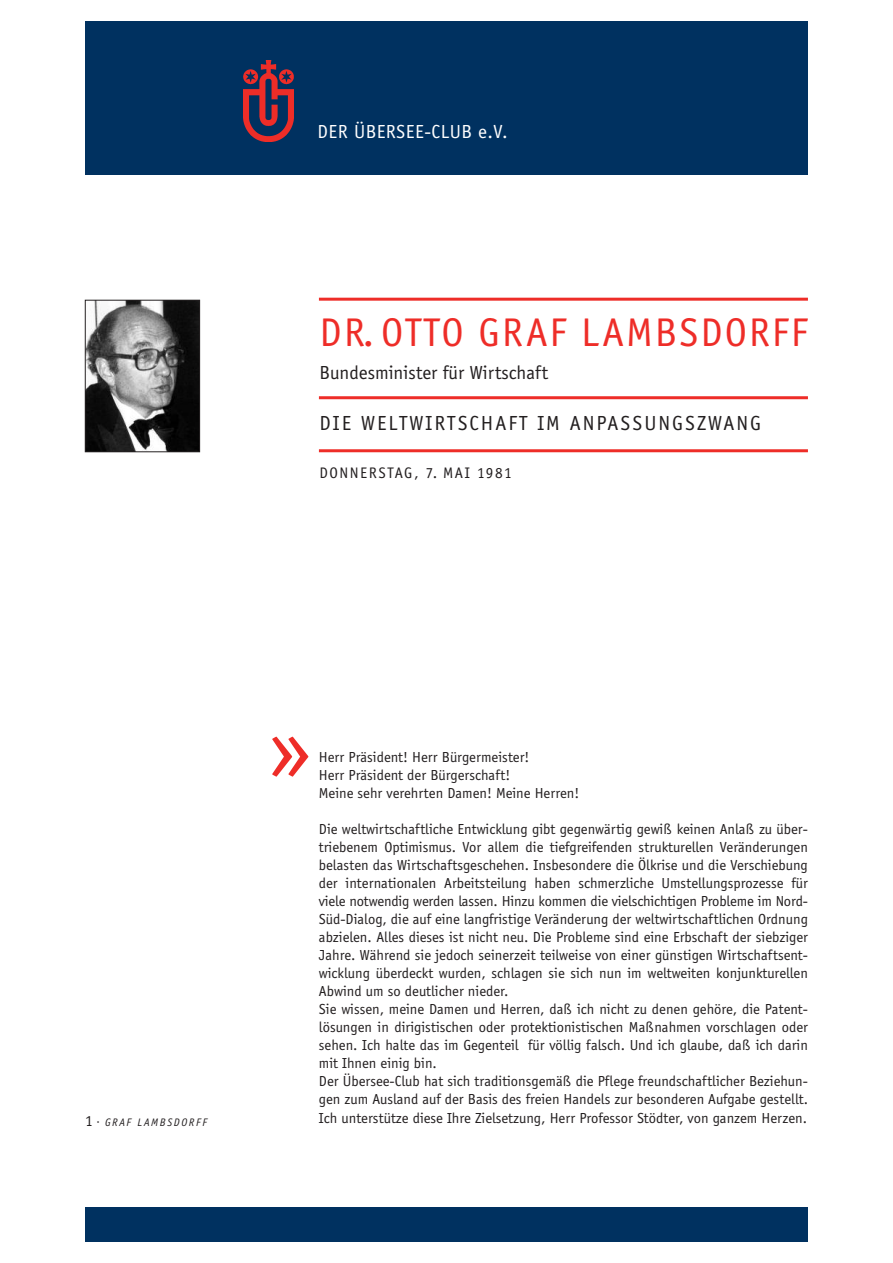
<style>
.page{position:relative;width:893px;height:1263px;background:#fff}
.page>*{position:absolute;margin:0;border:0;box-sizing:border-box;transform-origin:0 0}
.t1{font:90px "Officina Sans";color:#ee2d28}
.t2{font:41.25px "Officina Sans";letter-spacing:.05em;color:#ee2d28}
.t3{font:21px "Officina Sans";letter-spacing:.095em;color:#231f20}
.t4{font:19.5px "Officina Sans";color:#231f20}
.t5{font:19.5px "Officina Sans";letter-spacing:.025em;color:#fff}
.t6{font:15.75px "Officina Sans";letter-spacing:.095em;color:#231f20}
.t7{font:15px/18px "Officina Sans";color:#231f20}
.t8{font:italic 11.25px "Officina Sans";letter-spacing:.145em;color:#231f20}
</style>
<div class="page">
<div style="left:85px;top:21px;width:723px;height:153px;background:#003160"></div>
<div style="left:85px;top:1208px;width:723px;height:34px;background:#003160"></div>
<img style="left:244px;top:61px;width:50px;height:80px">
<hr style="left:319px;top:298px;width:489px;height:3px;background:#ee2d28">
<hr style="left:319px;top:396px;width:489px;height:3px;background:#ee2d28">
<hr style="left:319px;top:449px;width:489px;height:3px;background:#ee2d28">
<img style="left:87px;top:302px;width:111px;height:148px">
<div style="left:85px;top:300px;width:115px;height:152px;border:1px solid #231f20"></div>
<h3 class="t5" style="left:318px;top:120px;width:192px">DER ÜBERSEE-CLUB e.V.</h3>
<h2 class="t2" style="left:320px;top:308px;width:490px">DR. OTTO GRAF LAMBSDORFF</h2>
<h3 class="t4" style="left:320px;top:361px;width:230px">Bundesminister für Wirtschaft</h3>
<h3 class="t3" style="left:320px;top:411px;width:443px">DIE WELTWIRTSCHAFT IM ANPASSUNGSZWANG</h3>
<p class="t6" style="left:320px;top:464px;width:194px">DONNERSTAG, 7. MAI 1981</p>
<h1 class="t1" style="left:268px;top:694px;width:44px">»</h1>
<p class="t7" style="left:319px;top:748px;width:262px">Herr Präsident! Herr Bürgermeister!<br>Herr Präsident der Bürgerschaft!<br>Meine sehr verehrten Damen! Meine Herren!</p>
<p class="t7" style="left:319px;top:820px;width:491px">Die weltwirtschaftliche Entwicklung gibt gegenwärtig gewiß keinen Anlaß zu über&shy;triebenem Optimismus. Vor allem die tiefgreifenden strukturellen Veränderungen belasten das Wirtschaftsgeschehen. Insbesondere die Ölkrise und die Verschiebung der internationalen Arbeitsteilung haben schmerzliche Umstellungsprozesse für viele notwendig werden lassen. Hinzu kommen die vielschichtigen Probleme im Nord-Süd-Dialog, die auf eine langfristige Veränderung der weltwirtschaftlichen Ordnung abzielen. Alles dieses ist nicht neu. Die Probleme sind eine Erbschaft der siebziger Jahre. Während sie jedoch seinerzeit teilweise von einer günstigen Wirtschaftsent&shy;wicklung überdeckt wurden, schlagen sie sich nun im weltweiten konjunkturellen Abwind um so deutlicher nieder.<br>Sie wissen, meine Damen und Herren, daß ich nicht zu denen gehöre, die Patent&shy;lösungen in dirigistischen oder protektionistischen Maßnahmen vorschlagen oder sehen. Ich halte das im Gegenteil für völlig falsch. Und ich glaube, daß ich darin mit Ihnen einig bin.<br>Der Übersee-Club hat sich traditionsgemäß die Pflege freundschaftlicher Beziehun&shy;gen zum Ausland auf der Basis des freien Handels zur besonderen Aufgabe gestellt.</p>
<p class="t6" style="left:85px;top:1111px;width:9px">1</p>
<p class="t7" style="left:319px;top:1108px;width:489px">Ich unterstütze diese Ihre Zielsetzung, Herr Professor Stödter, von ganzem Herzen.</p>
<p class="t8" style="left:97px;top:1115px;width:112px">· GRAF LAMBSDORFF</p>
</div>
